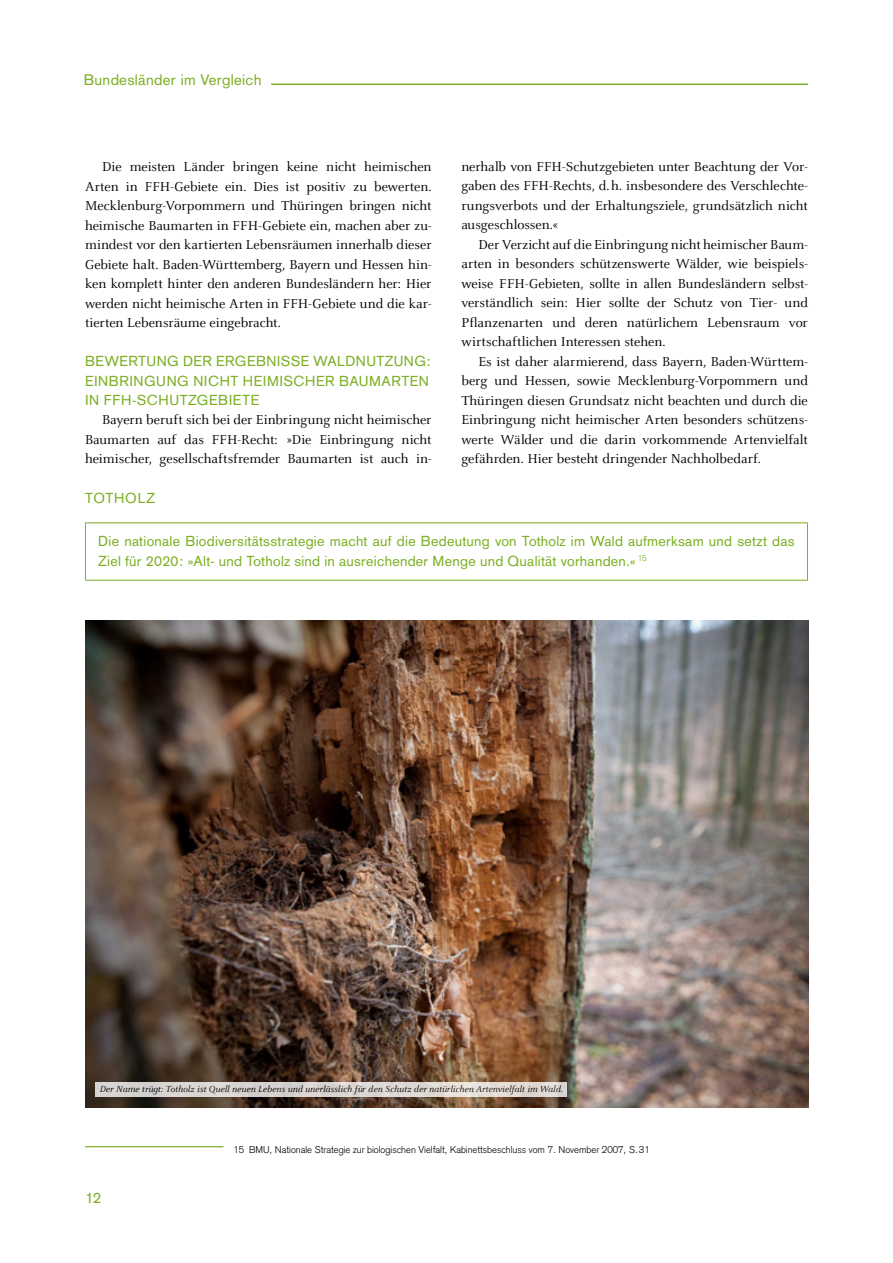
<style>
.page{position:relative;width:893px;height:1263px;background:#fff}
.page>*{position:absolute;margin:0;border:0;box-sizing:border-box;transform-origin:0 0}
.t1{font:15px "Akzidenz Grotesk";letter-spacing:.02em;color:#7daf23}
.t2{font:14.25px/19.5px "Celeste";letter-spacing:-.005em;color:#000;text-align:justify}
.t3{font:14.25px/19.5px "Akzidenz Grotesk";letter-spacing:.02em;color:#7daf23}
.t4{font:italic 9.75px "Celeste";color:#000}
.t5{font:300 9.75px "Akzidenz Grotesk";color:#000}
</style>
<div class="page">
<hr style="left:271px;top:84px;width:537px;height:1px;background:#7daf23">
<hr style="left:85px;top:523px;width:1px;height:57px;background:#7daf23">
<hr style="left:807px;top:523px;width:1px;height:57px;background:#7daf23">
<hr style="left:85px;top:522px;width:723px;height:1px;background:#7daf23">
<hr style="left:85px;top:580px;width:723px;height:1px;background:#7daf23">
<img style="left:85px;top:621px;width:723px;height:486px">
<svg style="left:96px;top:1081px;width:471px;height:15px;background:#d2cdc8"></svg>
<hr style="left:85px;top:1146px;width:138px;height:1px;background:#7daf23">
<p class="t1" style="left:84px;top:71px;width:179px">Bundesländer im Vergleich</p>
<p class="t2" style="left:85px;top:157px;width:348px;text-indent:17px">Die meisten Länder bringen keine nicht heimischen Arten in FFH-Gebiete ein. Dies ist positiv zu bewerten.<br>Mecklenburg-Vorpommern und Thüringen bringen nicht heimische Baumarten in FFH-Gebiete ein, machen aber zu&shy;mindest vor den kartierten Lebensräumen innerhalb dieser Gebiete halt. Baden-Württemberg, Bayern und Hessen hin&shy;ken komplett hinter den anderen Bundesländern her: Hier werden nicht heimische Arten in FFH-Gebiete und die kar&shy;tierten Lebensräume eingebracht.</p>
<p class="t3" style="left:85px;top:351px;width:240px">Bewertung der Ergebnisse Wal</p>
<p class="t3" style="left:345px;top:351px;width:87px">dnutzung:</p>
<p class="t3" style="left:85px;top:371px;width:10px">Einb</p>
<p class="t3" style="left:119px;top:371px;width:84px">ringung nicht</p>
<p class="t3" style="left:243px;top:371px;width:185px">h ei misch er Baumarten</p>
<p class="t3" style="left:85px;top:390px;width:64px">in FFH-Sch</p>
<p class="t3" style="left:169px;top:390px;width:91px">utzgebi ete</p>
<p class="t2" style="left:85px;top:411px;width:348px;text-indent:17px">Bayern beruft sich bei der Einbringung nicht heimischer Baumarten auf das FFH-Recht: »Die Einbringung nicht heimischer, gesellschaftsfremder Baumarten ist auch in-</p>
<p class="t3" style="left:85px;top:488px;width:62px">Toth olz</p>
<p class="t2" style="left:461px;top:157px;width:348px">nerhalb von FFH-Schutzgebieten unter Beachtung der Vor&shy;gaben des FFH-Rechts, d.h. insbesondere des Verschlechte&shy;rungsverbots und der Erhaltungsziele, grundsätzlich nicht ausgeschlossen.«</p>
<p class="t2" style="left:461px;top:235px;width:348px;text-indent:17px">Der Verzicht auf die Einbringung nicht heimischer Baum&shy;arten in besonders schützenswerte Wälder, wie beispiels&shy;weise FFH-Gebieten, sollte in allen Bundesländern selbst&shy;verständlich sein: Hier sollte der Schutz von Tier- und Pflanzenarten und deren natürlichem Lebensraum vor wirtschaftlichen Interessen stehen.</p>
<p class="t2" style="left:461px;top:352px;width:348px;text-indent:17px">Es ist daher alarmierend, dass Bayern, Baden-Württem&shy;berg und Hessen, sowie Mecklenburg-Vorpommern und Thüringen diesen Grundsatz nicht beachten und durch die Einbringung nicht heimischer Arten besonders schützens&shy;werte Wälder und die darin vorkommende Artenvielfalt gefährden. Hier besteht dringender Nachholbedarf.</p>
<p class="t3" style="left:98px;top:532px;width:698px">Die nationale Biodiversitätsstrategie macht auf die Bedeutung von Totholz im Wald aufmerksam und setzt das<br>Ziel für 2020: »Alt- und Totholz sind in ausreichender Menge und Qualität vorhanden.« <sup>15</sup></p>
<p class="t4" style="left:100px;top:1084px;width:464px">Der Name trügt: Totholz ist Quell neuen Lebens und unerlässlich für den Schutz der natürlichen Artenvielfalt im Wald.</p>
<p class="t1" style="left:85px;top:1189px;width:18px">12</p>
<p class="t5" style="left:233px;top:1144px;width:418px">15 BMU, Nationale Strategie zur biologischen Vielfalt, Kabinettsbeschluss vom 7. November 2007, S.31</p>
</div>
